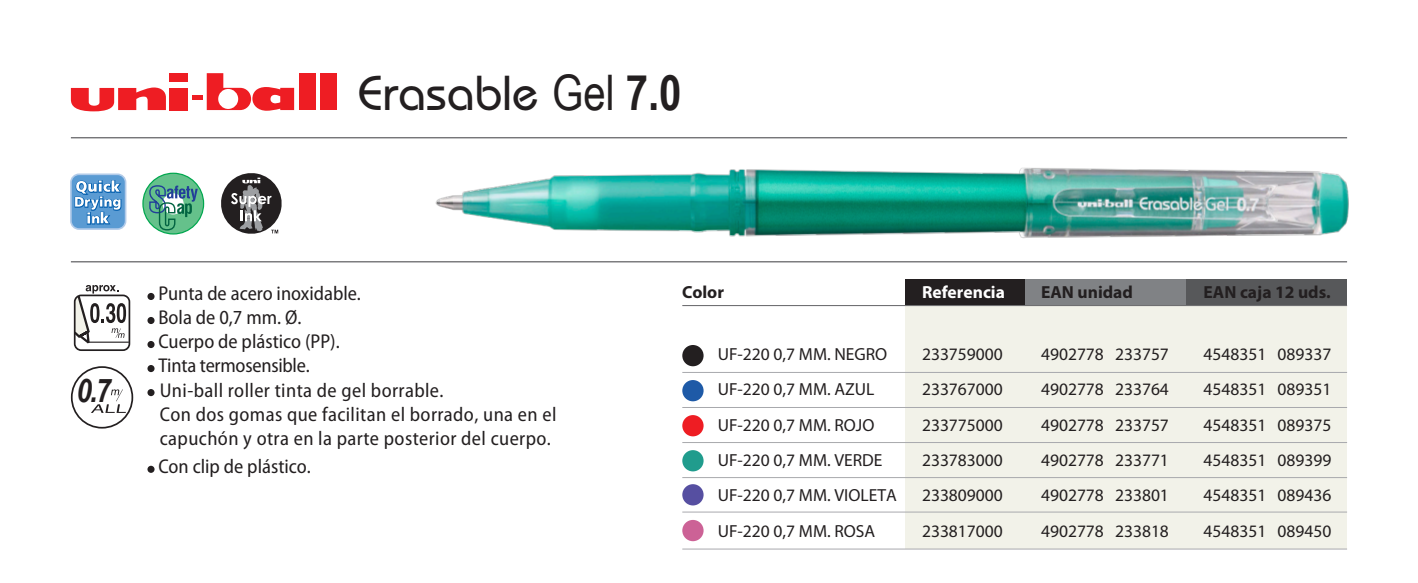
<style>
.page{position:relative;width:1418px;height:583px;background:#fff}
.page>*{position:absolute;margin:0;border:0;box-sizing:border-box;transform-origin:0 0}
.t1{font:500 49px "Bauhaus IT Cby BT";color:#231f20}
.t2{font:italic 700 32.5px "Arial Narrow";color:#231f20}
.t3{font:semi-condensed 20px/24px "Myriad Pro";letter-spacing:.02em;color:#231f20}
.t4{font:semi-condensed 20px/24px "Myriad Pro";color:#231f20}
.t5{font:17.5px/35.2px "Myriad Pro";color:#231f20}
.t6{font:700 17.5px "Myriad Pro";color:#231f20}
.t7{font:700 17.5px "Myriad Pro";color:#fff}
.s1{font-family:"Arial Narrow";font-weight:400}
.s2{font-family:"Arial Narrow";font-weight:700}
</style>
<div class="page">
<div style="left:905px;top:279px;width:120px;height:27px;background:#231f20"></div>
<div style="left:1025px;top:279px;width:161px;height:27px;background:#808285"></div>
<div style="left:1186px;top:279px;width:160px;height:27px;background:#57585a"></div>
<div style="left:147px;top:293px;width:7px;height:7px;background:#231f20;border-radius:50%"></div>
<div style="left:147px;top:317px;width:7px;height:7px;background:#231f20;border-radius:50%"></div>
<div style="left:147px;top:341px;width:7px;height:7px;background:#231f20;border-radius:50%"></div>
<div style="left:147px;top:365px;width:7px;height:7px;background:#231f20;border-radius:50%"></div>
<div style="left:147px;top:389px;width:7px;height:7px;background:#231f20;border-radius:50%"></div>
<svg style="left:147px;top:465px;width:7px;height:7px"></svg>
<div style="left:905px;top:305px;width:441px;height:243px;background:#f2f2e9"></div>
<hr style="left:682px;top:305px;width:664px;height:1px;background:#636366">
<hr style="left:682px;top:372px;width:664px;height:1px;background:#a8a9ad">
<hr style="left:682px;top:407px;width:664px;height:1px;background:#a8a9ad">
<hr style="left:682px;top:442px;width:664px;height:1px;background:#a8a9ad">
<hr style="left:682px;top:477px;width:664px;height:1px;background:#a8a9ad">
<hr style="left:682px;top:511px;width:664px;height:1px;background:#a8a9ad">
<hr style="left:682px;top:548px;width:664px;height:1px;background:#a8a9ad">
<div style="left:682px;top:345px;width:21px;height:21px;background:#231f20;border-radius:50%"></div>
<div style="left:682px;top:380px;width:21px;height:21px;background:#1e5aa7;border-radius:50%"></div>
<div style="left:682px;top:415px;width:21px;height:21px;background:#ee1d23;border-radius:50%"></div>
<div style="left:682px;top:450px;width:21px;height:21px;background:#209c8d;border-radius:50%"></div>
<div style="left:682px;top:484px;width:21px;height:21px;background:#564fa1;border-radius:50%"></div>
<div style="left:682px;top:519px;width:21px;height:21px;background:#cc6296;border-radius:50%"></div>
<hr style="left:71px;top:137px;width:1275px;height:1px;background:#636366">
<hr style="left:71px;top:261px;width:1275px;height:1px;background:#636366">
<div style="left:299px;top:73px;width:17px;height:37px;background:#ee1d23"></div>
<div style="left:320px;top:73px;width:17px;height:37px;background:#ee1d23"></div>
<hr style="left:192px;top:96px;width:10px;height:4px;background:#ee1d23">
<svg style="left:207px;top:73px;width:87px;height:38px"></svg>
<div style="left:169px;top:88px;width:19px;height:22px;background:#ee1d23"></div>
<div style="left:169px;top:73px;width:19px;height:9px;background:#ee1d23"></div>
<svg style="left:71px;top:87px;width:95px;height:24px"></svg>
<svg style="left:221px;top:173px;width:61px;height:61px"></svg>
<svg style="left:143px;top:173px;width:61px;height:61px"></svg>
<div style="left:142px;top:172px;width:62px;height:62px;border:1px solid #00a74e;border-radius:50%"></div>
<svg style="left:148px;top:184px;width:50px;height:47px;background:#60a992"></svg>
<div style="left:74px;top:294px;width:56px;height:57px;border:2px solid #231f20;border-radius:6px"></div>
<hr style="left:88px;top:341px;width:41px;height:1px;background:#231f20">
<svg style="left:73px;top:285px;width:53px;height:60px"></svg>
<div style="left:71px;top:366px;width:62px;height:62px;border:2px solid #231f20;border-radius:50%"></div>
<svg style="left:91px;top:389px;width:35px;height:23px"></svg>
<img style="left:435px;top:167px;width:914px;height:71px">
<div style="left:71px;top:174px;width:55px;height:55px;background:#5a9bd3;border-radius:8px"></div>
<div style="left:70px;top:173px;width:56px;height:57px;border:2px solid #b2cbe9;border-radius:8px"></div>
<svg style="left:74px;top:180px;width:48px;height:45px"></svg>
<h1 class="t1" style="left:357px;top:63px;width:325px">Erasable <span class="s1">Gel</span> <span class="s2">7.0</span></h1>
<h2 class="t2" style="left:77px;top:366px;width:35px">0.7</h2>
<p class="t4" style="left:158px;top:281px;width:204px">Punta de acero inoxidable.<br>Bola de 0,7 mm. Ø.<br>Cuerpo de plástico (PP).<br>Tinta termosensible.</p>
<p class="t3" style="left:160px;top:378px;width:398px">Uni-ball roller tinta de gel borrable.<br>Con dos gomas que facilitan el borrado, una en el capuchón y otra en la parte posterior del cuerpo.</p>
<p class="t4" style="left:158px;top:454px;width:154px">Con clip de plástico.</p>
<p class="t6" style="left:682px;top:282px;width:43px">Color</p>
<p class="t7" style="left:922px;top:282px;width:84px">Referencia</p>
<p class="t6" style="left:1041px;top:282px;width:93px">EAN unidad</p>
<p class="t6" style="left:1203px;top:282px;width:129px">EAN caja 12 uds.</p>
<p class="t5" style="left:717px;top:336px;width:180px">UF-220 0,7 MM. NEGRO<br>UF-220 0,7 MM. AZUL<br>UF-220 0,7 MM. ROJO<br>UF-220 0,7 MM. VERDE<br>UF-220 0,7 MM. VIOLETA<br>UF-220 0,7 MM. ROSA</p>
<p class="t5" style="left:922px;top:336px;width:82px">233759000</p>
<p class="t5" style="left:1041px;top:336px;width:129px">4902778 233757</p>
<p class="t5" style="left:1203px;top:336px;width:129px">4548351 089337</p>
<p class="t5" style="left:922px;top:372px;width:82px">233767000</p>
<p class="t5" style="left:1041px;top:372px;width:129px">4902778 233764</p>
<p class="t5" style="left:1203px;top:372px;width:129px">4548351 089351</p>
<p class="t5" style="left:922px;top:407px;width:82px">233775000</p>
<p class="t5" style="left:1041px;top:407px;width:129px">4902778 233757</p>
<p class="t5" style="left:1203px;top:407px;width:129px">4548351 089375</p>
<p class="t5" style="left:922px;top:442px;width:82px">233783000</p>
<p class="t5" style="left:1041px;top:442px;width:129px">4902778 233771</p>
<p class="t5" style="left:1203px;top:442px;width:129px">4548351 089399</p>
<p class="t5" style="left:922px;top:477px;width:82px">233809000</p>
<p class="t5" style="left:1041px;top:477px;width:129px">4902778 233801</p>
<p class="t5" style="left:1203px;top:477px;width:129px">4548351 089436</p>
<p class="t5" style="left:922px;top:513px;width:82px">233817000</p>
<p class="t5" style="left:1041px;top:513px;width:129px">4902778 233818</p>
<p class="t5" style="left:1203px;top:513px;width:129px">4548351 089450</p>
</div>
